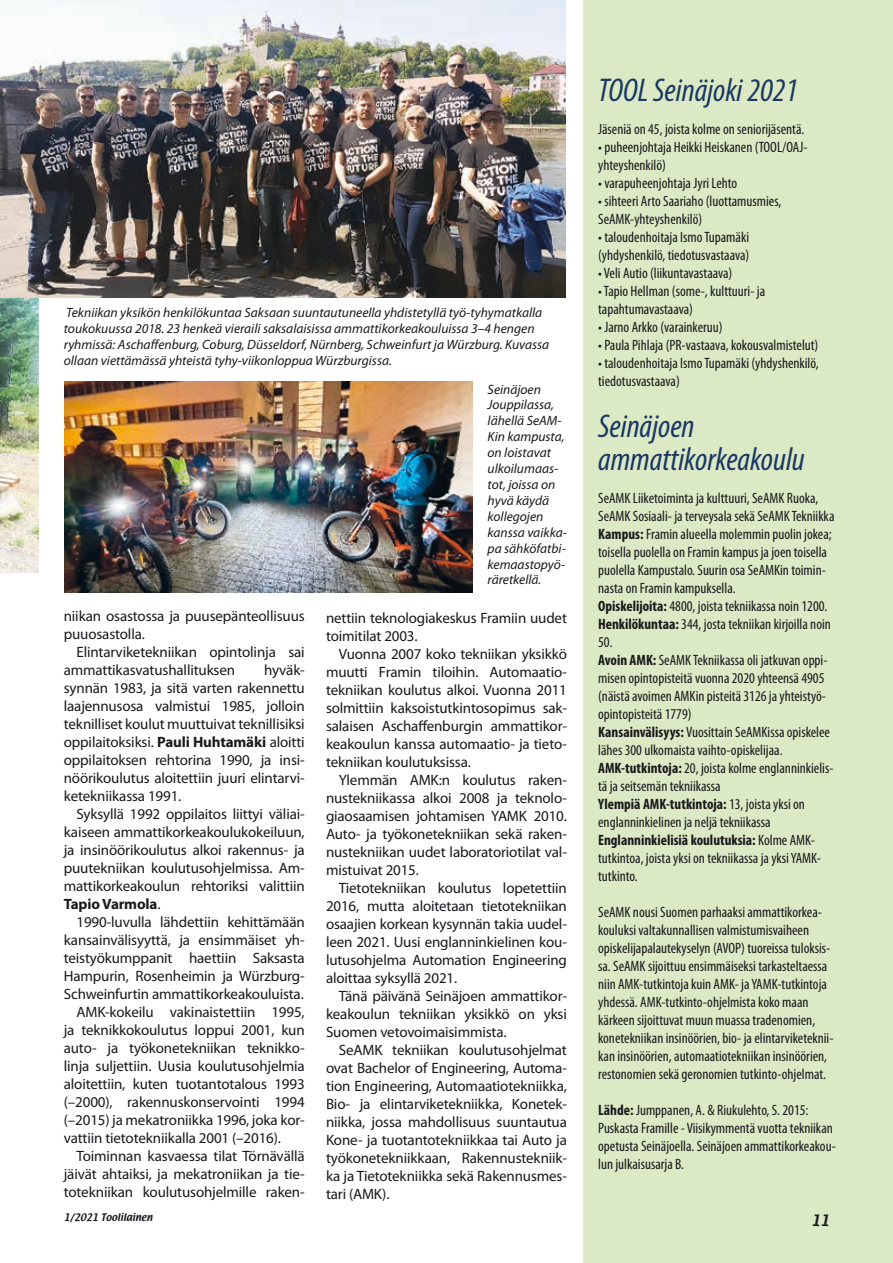
<style>
.page{position:relative;width:893px;height:1263px;background:#fff}
.page>*{position:absolute;margin:0;border:0;box-sizing:border-box;transform-origin:0 0}
.t1{font:italic condensed 33px/33px "Myriad Pro";color:#1b3863}
.t2{font:15px/18px "Myriad Pro";letter-spacing:-.01em;color:#1a181c;text-align:justify}
.t3{font:condensed 15px/18px "Myriad Pro";color:#1a181c}
.t4{font:italic 13.5px/15.9px "Myriad Pro";color:#1a181c}
.t5{font:13.5px "Textile";color:#1a181c}
.t6{font:9px "Textile";color:#1a181c}
.s1{font-weight:700}
</style>
<div class="page">
<div style="left:584px;top:0;width:309px;height:1263px;background:#dbe9c4"></div>
<img style="left:0;top:298px;width:39px;height:275px">
<img style="left:0;top:0;width:565px;height:298px">
<img style="left:64px;top:382px;width:408px;height:211px">
<p class="t4" style="left:64px;top:305px;width:487px">Tekniikan yksikön henkilökuntaa Saksaan suuntautuneella yhdistetyllä työ-tyhymatkalla toukokuussa 2018. 23 henkeä vieraili saksalaisissa ammattikorkeakouluissa 3–4 hengen ryhmissä: Aschaffenburg, Coburg, Düsseldorf, Nürnberg, Schweinfurt ja Würzburg. Kuvassa ollaan viettämässä yhteistä tyhy-viikonloppua Würzburgissa.</p>
<p class="t4" style="left:488px;top:381px;width:81px">Seinäjoen<br>Jouppilassa, lähellä SeAM-<br>Kin kampusta, on loistavat ulkoilumaas&shy;tot, joissa on hyvä käydä kollegojen kanssa vaikka&shy;pa sähköfatbi&shy;kemaastopyö&shy;räretkellä.</p>
<p class="t2" style="left:64px;top:607px;width:242px">niikan osastossa ja puusepänteollisuus puuosastolla.</p>
<p class="t2" style="left:64px;top:643px;width:242px;text-indent:13px">Elintarviketekniikan opintolinja sai ammattikasvatushallituksen</p>
<p class="t2" style="left:64px;top:661px;width:242px;text-indent:200px">hyväk&shy;synnän 1983, ja sitä varten rakennettu laajennusosa valmistui 1985, jolloin teknilliset koulut muuttuivat teknillisiksi oppilaitoksiksi. <span class="s1">Pauli Huhtamäki</span> aloitti oppilaitoksen rehtorina 1990, ja insi&shy;nöörikoulutus aloitettiin juuri elintarvi&shy;ketekniikassa 1991.</p>
<p class="t2" style="left:64px;top:805px;width:242px;text-indent:13px">Syksyllä 1992 oppilaitos liittyi väliai&shy;kaiseen ammattikorkeakoulukokeiluun, ja insinöörikoulutus alkoi rakennus- ja puutekniikan koulutusohjelmissa. Am&shy;mattikorkeakoulun rehtoriksi valittiin <span class="s1">Tapio Varmola</span>.</p>
<p class="t2" style="left:77px;top:913px;width:230px">1990-luvulla lähdettiin kehittämään</p>
<p class="t2" style="left:64px;top:931px;width:242px">kansainvälisyyttä, ja ensimmäiset yh-</p>
<p class="t2" style="left:64px;top:949px;width:242px">teistyökumppanit haettiin Saksasta</p>
<p class="t2" style="left:64px;top:967px;width:242px">Hampurin, Rosenheimin ja Würzburg-</p>
<p class="t2" style="left:64px;top:985px;width:242px">Schweinfurtin ammattikorkeakouluista.</p>
<p class="t2" style="left:77px;top:1003px;width:230px">AMK-kokeilu vakinaistettiin 1995,</p>
<p class="t2" style="left:64px;top:1021px;width:242px">ja teknikkokoulutus loppui 2001, kun</p>
<p class="t2" style="left:64px;top:1039px;width:242px">auto- ja työkonetekniikan teknikko-</p>
<p class="t2" style="left:64px;top:1057px;width:242px">linja suljettiin. Uusia koulutusohjelmia</p>
<p class="t2" style="left:64px;top:1075px;width:242px">aloitettiin, kuten tuotantotalous 1993</p>
<p class="t2" style="left:64px;top:1093px;width:242px">(–2000), rakennuskonservointi 1994</p>
<p class="t2" style="left:64px;top:1111px;width:242px">(–2015) ja mekatroniikka 1996, joka kor-</p>
<p class="t2" style="left:64px;top:1129px;width:219px">vattiin tietotekniikalla 2001 (–2016).</p>
<p class="t2" style="left:77px;top:1147px;width:230px">Toiminnan kasvaessa tilat Törnävällä</p>
<p class="t2" style="left:64px;top:1165px;width:242px">jäivät ahtaiksi, ja mekatroniikan ja tie-</p>
<p class="t2" style="left:64px;top:1183px;width:242px">totekniikan koulutusohjelmille raken-</p>
<p class="t6" style="left:64px;top:1211px;width:90px">1/2021 Toolilainen</p>
<p class="t2" style="left:326px;top:609px;width:242px">nettiin teknologiakeskus Framiin uudet toimitilat 2003.</p>
<p class="t2" style="left:326px;top:645px;width:242px;text-indent:13px">Vuonna 2007 koko tekniikan yksikkö muutti Framin tiloihin. Automaatio&shy;tekniikan koulutus alkoi. Vuonna 2011 solmittiin kaksoistutkintosopimus sak&shy;salaisen Aschaffenburgin ammattikor&shy;keakoulun kanssa automaatio- ja tieto&shy;tekniikan koulutuksissa.</p>
<p class="t2" style="left:326px;top:771px;width:242px;text-indent:13px">Ylemmän AMK:n koulutus raken&shy;nustekniikassa alkoi 2008 ja teknolo&shy;giaosaamisen johtamisen YAMK 2010.<br>Auto- ja työkonetekniikan sekä raken&shy;nustekniikan uudet laboratoriotilat val&shy;mistuivat 2015.</p>
<p class="t2" style="left:326px;top:879px;width:242px;text-indent:13px">Tietotekniikan koulutus lopetettiin 2016, mutta aloitetaan tietotekniikan osaajien korkean kysynnän takia uudel&shy;leen 2021. Uusi englanninkielinen kou&shy;lutusohjelma Automation Engineering aloittaa syksyllä 2021.</p>
<p class="t2" style="left:326px;top:987px;width:242px;text-indent:13px">Tänä päivänä Seinäjoen ammattikor&shy;keakoulun tekniikan yksikkö on yksi Suomen vetovoimaisimmista.</p>
<p class="t2" style="left:326px;top:1041px;width:242px;text-indent:13px">SeAMK tekniikan koulutusohjelmat ovat Bachelor of Engineering, Automa&shy;tion Engineering, Automaatiotekniikka, Bio- ja elintarviketekniikka, Konetek&shy;niikka, jossa mahdollisuus suuntautua Kone- ja tuotantotekniikkaa tai Auto ja työkonetekniikkaan, Rakennustekniik&shy;ka ja Tietotekniikka sekä Rakennusmes&shy;tari (AMK).</p>
<h1 class="t1" style="left:598px;top:75px;width:202px">TOOL Seinäjoki 2021</h1>
<p class="t3" style="left:598px;top:120px;width:208px">Jäseniä on 45, joista kolme on seniorijäsentä.</p>
<p class="t3" style="left:598px;top:138px;width:211px">• puheenjohtaja Heikki Heiskanen (TOOL/OAJ&shy;yhteyshenkilö)</p>
<p class="t3" style="left:598px;top:174px;width:141px">• varapuheenjohtaja Jyri Lehto</p>
<p class="t3" style="left:598px;top:192px;width:185px">• sihteeri Arto Saariaho (luottamusmies,<br>SeAMK-yhteyshenkilö)</p>
<p class="t3" style="left:598px;top:228px;width:153px">• taloudenhoitaja Ismo Tupamäki (yhdyshenkilö, tiedotusvastaava)</p>
<p class="t3" style="left:598px;top:264px;width:136px">• Veli Autio (liikuntavastaava)</p>
<p class="t3" style="left:598px;top:282px;width:169px">• Tapio Hellman (some-, kulttuuri- ja tapahtumavastaava)</p>
<p class="t3" style="left:598px;top:318px;width:126px">• Jarno Arkko (varainkeruu)</p>
<p class="t3" style="left:598px;top:336px;width:222px">• Paula Pihlaja (PR-vastaava, kokousvalmistelut)</p>
<p class="t3" style="left:598px;top:354px;width:222px">• taloudenhoitaja Ismo Tupamäki (yhdyshenkilö, tiedotusvastaava)</p>
<h1 class="t1" style="left:598px;top:411px;width:208px">Seinäjoen ammattikorkeakoulu</h1>
<p class="t3" style="left:598px;top:489px;width:238px">SeAMK Liiketoiminta ja kulttuuri, SeAMK Ruoka, SeAMK Sosiaali- ja terveysala sekä SeAMK Tekniikka <span class="s1">Kampus:</span> Framin alueella molemmin puolin jokea; toisella puolella on Framin kampus ja joen toisella puolella Kampustalo. Suurin osa SeAMKin toimin&shy;nasta on Framin kampuksella.<br><span class="s1">Opiskelijoita:</span> 4800, joista tekniikassa noin 1200.<br><span class="s1">Henkilökuntaa:</span> 344, josta tekniikan kirjoilla noin 50.<br><span class="s1">Avoin AMK:</span> SeAMK Tekniikassa oli jatkuvan oppi&shy;misen opintopisteitä vuonna 2020 yhteensä 4905 (näistä avoimen AMKin pisteitä 3126 ja yhteistyö&shy;opintopisteitä 1779)<br><span class="s1">Kansainvälisyys:</span> Vuosittain SeAMKissa opiskelee lähes 300 ulkomaista vaihto-opiskelijaa.<br><span class="s1">AMK-tutkintoja:</span> 20, joista kolme englanninkielis&shy;tä ja seitsemän tekniikassa<br><span class="s1">Ylempiä AMK-tutkintoja:</span> 13, joista yksi on englanninkielinen ja neljä tekniikassa <span class="s1">Englanninkielisiä koulutuksia:</span> Kolme AMK&shy;tutkintoa, joista yksi on tekniikassa ja yksi YAMK&shy;tutkinto.</p>
<p class="t3" style="left:598px;top:903px;width:237px">SeAMK nousi Suomen parhaaksi ammattikorkea&shy;kouluksi valtakunnallisen valmistumisvaiheen opiskelijapalautekyselyn (AVOP) tuoreissa tuloksis&shy;sa. SeAMK sijoittuu ensimmäiseksi tarkasteltaessa niin AMK-tutkintoja kuin AMK- ja YAMK-tutkintoja yhdessä. AMK-tutkinto-ohjelmista koko maan kärkeen sijoittuvat muun muassa tradenomien, konetekniikan insinöörien, bio- ja elintarviketeknii&shy;kan insinöörien, automaatiotekniikan insinöörien, restonomien sekä geronomien tutkinto-ohjelmat.</p>
<p class="t3" style="left:598px;top:1101px;width:239px"><span class="s1">Lähde:</span> Jumppanen, A. &amp; Riukulehto, S. 2015:<br>Puskasta Framille - Viisikymmentä vuotta tekniikan opetusta Seinäjoella. Seinäjoen ammattikorkeakou&shy;lun julkaisusarja B.</p>
<p class="t5" style="left:811px;top:1210px;width:20px">11</p>
</div>
